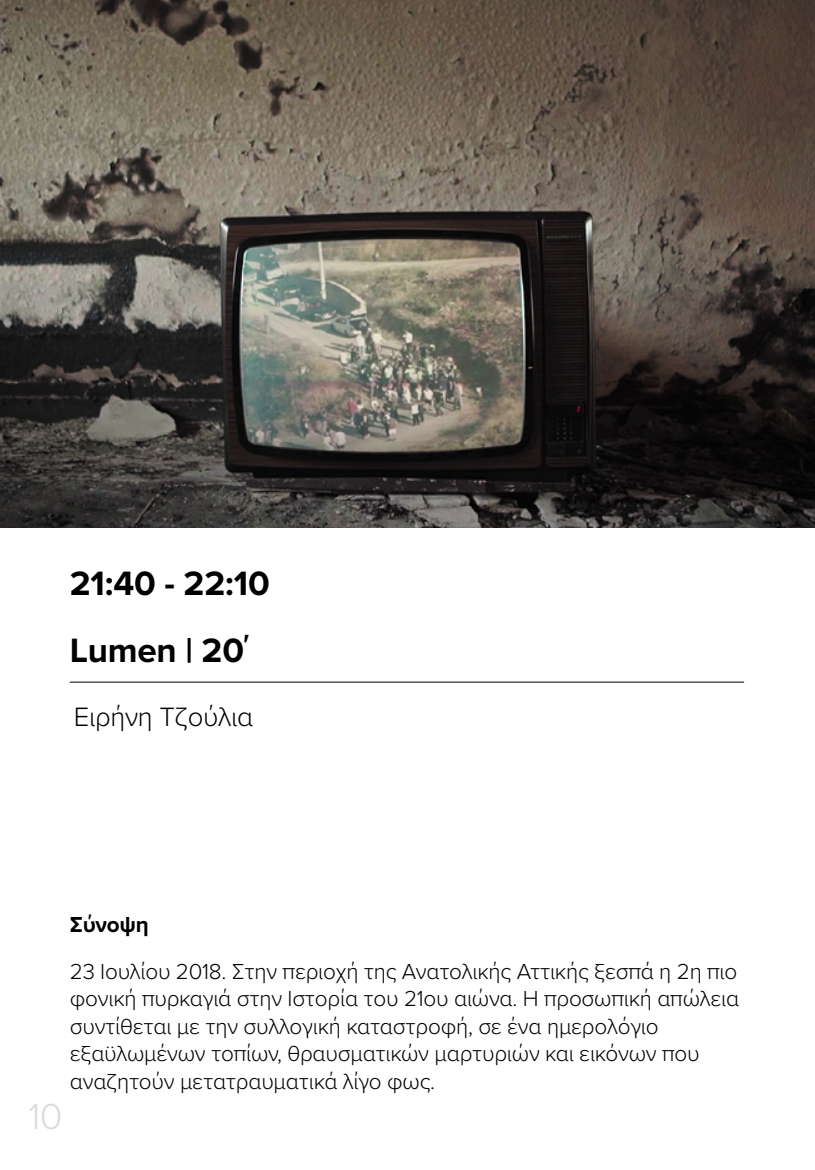
<style>
.page{position:relative;width:815px;height:1170px;background:#fff}
.page>*{position:absolute;margin:0;border:0;box-sizing:border-box;transform-origin:0 0}
.t1{font:300 37.5px "Proxima Nova";color:#dadada}
.t2{font:700 35px "Proxima Nova";letter-spacing:-.005em;color:#000}
.t3{font:300 27.5px "Proxima Nova";letter-spacing:-.01em;color:#000}
.t4{font:300 22.5px/27.5px "Proxima Nova";letter-spacing:-.01em;color:#000}
.t5{font:700 22.5px "Proxima Nova";letter-spacing:-.01em;color:#000}
</style>
<div class="page">
<hr style="left:70px;top:681px;width:674px;height:1px;background:#000">
<img style="left:0;top:0;width:815px;height:527px">
<h2 class="t2" style="left:70px;top:557px;width:201px">21:40 - 22:10</h2>
<h2 class="t2" style="left:70px;top:623px;width:181px">Lumen | 20΄</h2>
<p class="t3" style="left:74px;top:695px;width:181px">Ειρήνη Τζούλια</p>
<h1 class="t1" style="left:29px;top:1088px;width:35px">10</h1>
<p class="t5" style="left:70px;top:908px;width:81px">Σύνοψη</p>
<p class="t4" style="left:70px;top:956px;width:671px">23 Ιουλίου 2018. Στην περιοχή της Ανατολικής Αττικής ξεσπά η 2η πιο φονική πυρκαγιά στην Ιστορία του 21ου αιώνα. H προσωπική απώλεια συντίθεται με την συλλογική καταστροφή, σε ένα ημερολόγιο εξαϋλωμένων τοπίων, θραυσματικών μαρτυριών και εικόνων που αναζητούν μετατραυματικά λίγο φως.</p>
</div>
